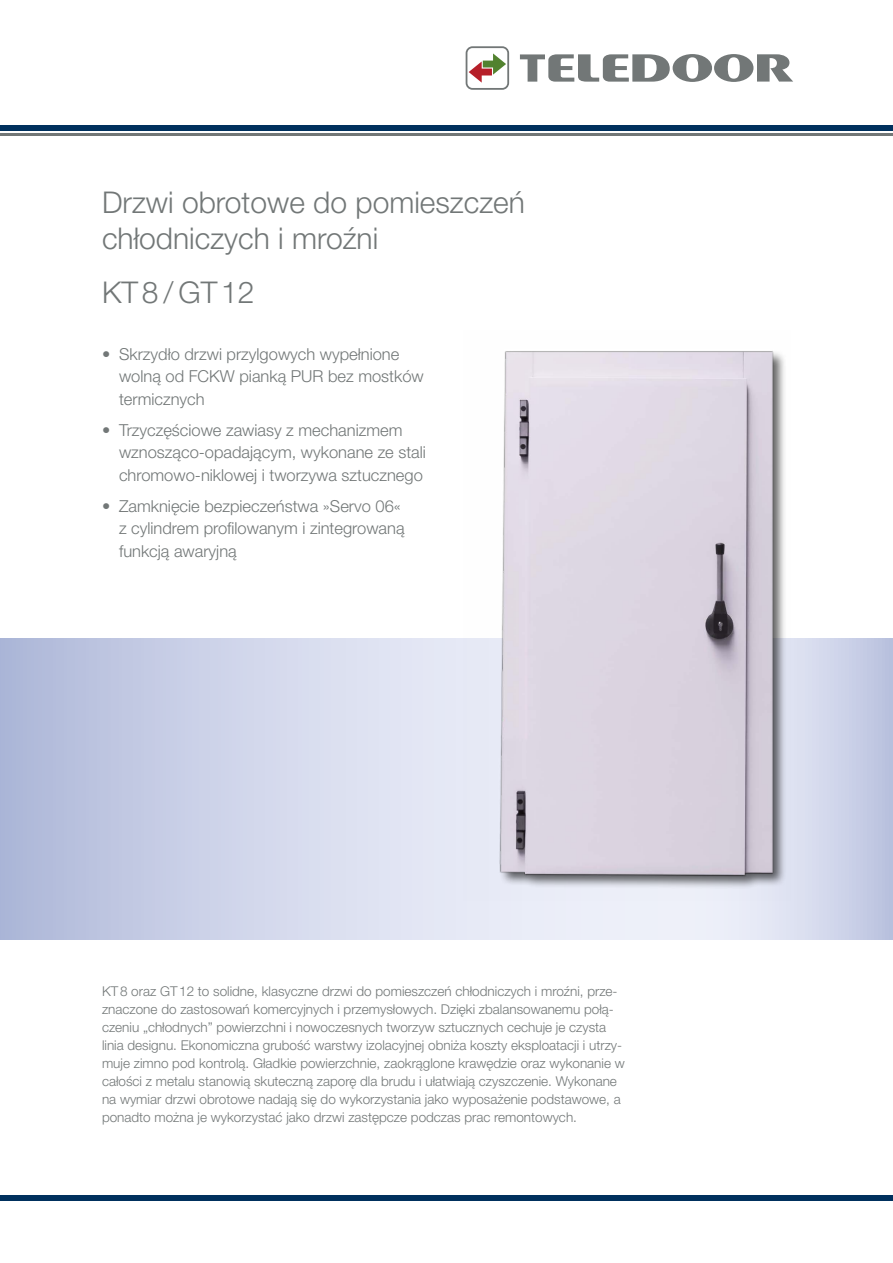
<style>
.page{position:relative;width:893px;height:1263px;background:#fff}
.page>*{position:absolute;margin:0;border:0;box-sizing:border-box;transform-origin:0 0}
.t1{font:300 30px/36px "Helvetica Neue LT Pro";color:#727777}
.t2{font:300 16.5px/22.5px "Helvetica Neue LT Pro";color:#727777}
.t3{font:300 13.5px/18px "Helvetica Neue LT Pro";color:#727777}
</style>
<div class="page">
<div style="left:0;top:126px;width:893px;height:5px;background:#00305d"></div>
<hr style="left:0;top:134px;width:893px;height:2px;background:#727777">
<div style="left:0;top:1195px;width:893px;height:5px;background:#00305d"></div>
<svg style="left:466px;top:46px;width:43px;height:44px"></svg>
<svg style="left:520px;top:54px;width:273px;height:28px"></svg>
<svg style="left:0;top:638px;width:893px;height:301px;background:#ced4e9"></svg>
<img style="left:463px;top:351px;width:328px;height:550px">
<h1 class="t1" style="left:102px;top:184px;width:424px">Drzwi obrotowe do pomieszczeń chłodniczych i mroźni</h1>
<h1 class="t1" style="left:102px;top:274px;width:154px">KT8/GT12</h1>
<p class="t2" style="left:119px;top:342px;width:306px;text-indent:-17px">• Skrzydło drzwi przylgowych wypełnione wolną od FCKW pianką PUR bez mostków termicznych</p>
<p class="t2" style="left:119px;top:418px;width:308px;text-indent:-17px">• Trzyczęściowe zawiasy z mechanizmem wznosząco-opadającym, wykonane ze stali chromowo-niklowej i tworzywa sztucznego</p>
<p class="t2" style="left:119px;top:494px;width:287px;text-indent:-17px">• Zamknięcie bezpieczeństwa »Servo 06« z cylindrem profilowanym i zintegrowaną funkcją awaryjną</p>
<p class="t3" style="left:102px;top:982px;width:524px">KT8 oraz GT12 to solidne, klasyczne drzwi do pomieszczeń chłodniczych i mroźni, prze&shy;znaczone do zastosowań komercyjnych i przemysłowych. Dzięki zbalansowanemu połą&shy;czeniu „chłodnych” powierzchni i nowoczesnych tworzyw sztucznych cechuje je czysta linia designu. Ekonomiczna grubość warstwy izolacyjnej obniża koszty eksploatacji i utrzy&shy;muje zimno pod kontrolą. Gładkie powierzchnie, zaokrąglone krawędzie oraz wykonanie w całości z metalu stanowią skuteczną zaporę dla brudu i ułatwiają czyszczenie. Wykonane na wymiar drzwi obrotowe nadają się do wykorzystania jako wyposażenie podstawowe, a ponadto można je wykorzystać jako drzwi zastępcze podczas prac remontowych.</p>
</div>
